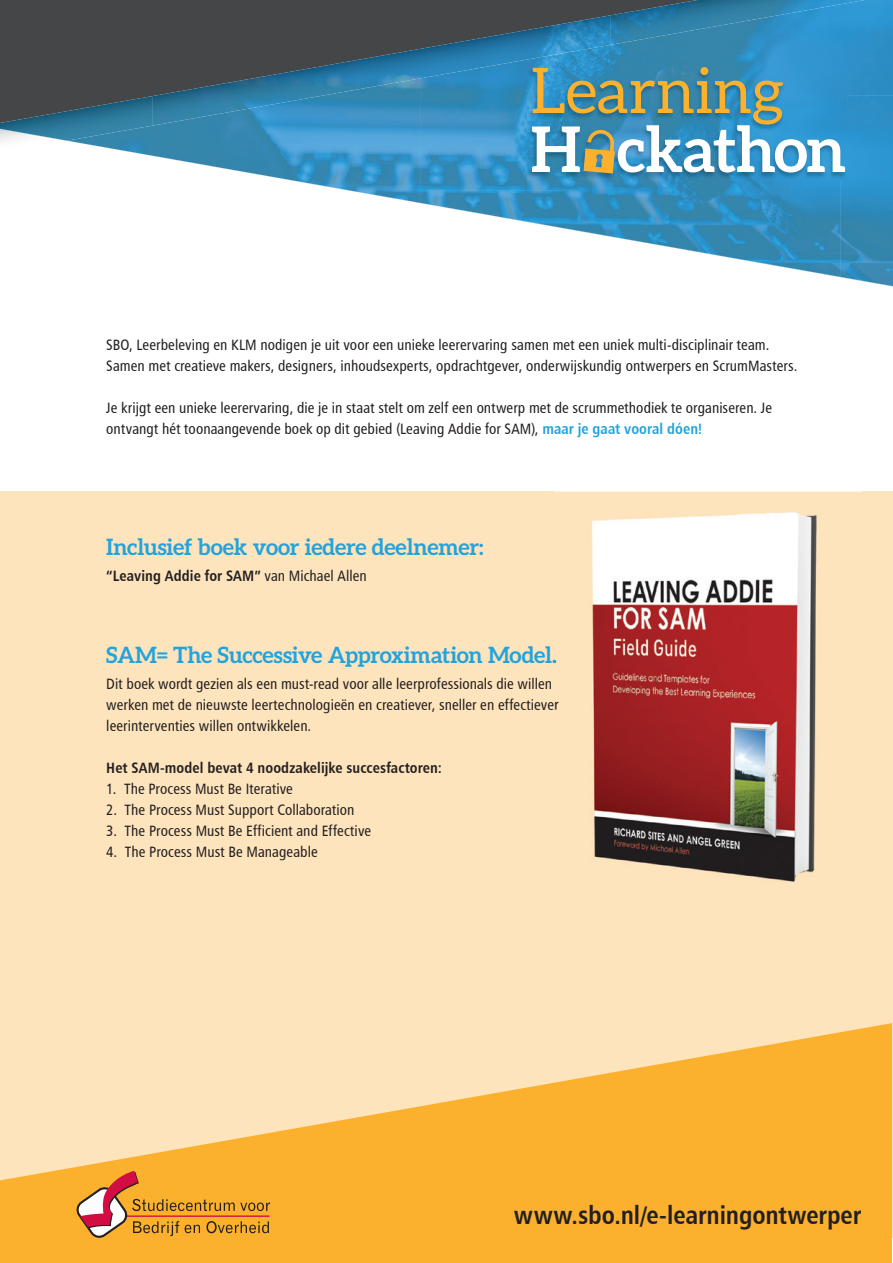
<style>
.page{position:relative;width:893px;height:1263px;background:#fff}
.page>*{position:absolute;margin:0;border:0;box-sizing:border-box;transform-origin:0 0}
.t1{font:63px "Aleo";letter-spacing:-.005em;color:#fbb12e}
.t2{font:700 63px "Aleo";letter-spacing:-.015em;color:#fff}
.t3{font:25.5px "Humanist 777 BT Bold Condensed B";letter-spacing:-.005em;color:#231f20}
.t4{font:700 22.5px "Aleo";letter-spacing:-.01em;color:#23a3dc}
.t5{font:15px/21px "Humanist 777 BT Roman Condensed B";letter-spacing:.005em;color:#231f20}
.t6{font:15px "Humanist 777 BT Bold Condensed B";letter-spacing:.005em;color:#231f20}
.s1{font-family:"Humanist 777 BT Bold Condensed B";color:#23a3dc}
.s2{font-family:"Humanist 777 BT Roman Condensed B"}
</style>
<div class="page">
<div style="left:0;top:491px;width:893px;height:747px;background:#fee4bd"></div>
<img style="left:420px;top:123px;width:158px;height:108px">
<img style="left:697px;top:0;width:196px;height:95px">
<img style="left:105px;top:126px;width:210px;height:58px">
<img style="left:315px;top:123px;width:105px;height:80px">
<img style="left:68px;top:141px;width:37px;height:6px">
<img style="left:840px;top:95px;width:53px;height:191px">
<img style="left:578px;top:180px;width:210px;height:88px">
<img style="left:788px;top:180px;width:53px;height:97px">
<svg style="left:0;top:0;width:697px;height:123px;background:#41545e"></svg>
<img style="left:407px;top:15px;width:204px;height:66px">
<img style="left:610px;top:0;width:255px;height:45px">
<img style="left:152px;top:60px;width:204px;height:66px">
<img style="left:356px;top:51px;width:51px;height:39px">
<img style="left:0;top:96px;width:153px;height:45px">
<img style="left:527px;top:67px;width:321px;height:113px">
<svg style="left:583px;top:127px;width:34px;height:46px;background:#929a71"></svg>
<svg style="left:0;top:1023px;width:892px;height:240px;fill:#fbb12e"></svg>
<svg style="left:73px;top:1171px;width:197px;height:70px;background:#e49c3b"></svg>
<img style="left:556px;top:491px;width:305px;height:391px">
<svg style="left:556px;top:646px;width:1px;height:21px"></svg>
<svg style="left:556px;top:698px;width:2px;height:15px"></svg>
<h1 class="t1" style="left:531px;top:55px;width:255px">Learning</h1>
<h1 class="t2" style="left:531px;top:113px;width:317px">H ckathon</h1>
<p class="t5" style="left:106px;top:334px;width:693px">SBO, Leerbeleving en KLM nodigen je uit voor een unieke leerervaring samen met een uniek multi-disciplinair team.<br>Samen met creatieve makers, designers, inhoudsexperts, opdrachtgever, onderwijskundig ontwerpers en ScrumMasters.</p>
<p class="t5" style="left:106px;top:397px;width:667px">Je krijgt een unieke leerervaring, die je in staat stelt om zelf een ontwerp met de scrummethodiek te organiseren. Je ontvangt hét toonaangevende boek op dit gebied (Leaving Addie for SAM), <span class="s1">maar je gaat vooral dóen!</span></p>
<h3 class="t4" style="left:106px;top:534px;width:379px">Inclusief boek voor iedere deelnemer:</h3>
<p class="t6" style="left:106px;top:566px;width:262px">“Leaving Addie for SAM” <span class="s2">van Michael Allen</span></p>
<h3 class="t4" style="left:106px;top:642px;width:452px">SAM= The Successive Approximation Model.</h3>
<p class="t5" style="left:106px;top:673px;width:454px">Dit boek wordt gezien als een must-read voor alle leerprofessionals die willen werken met de nieuwste leertechnologieën en creatiever, sneller en effectiever leerinterventies willen ontwikkelen.</p>
<p class="t6" style="left:106px;top:758px;width:337px">Het SAM-model bevat 4 noodzakelijke succesfactoren:</p>
<p class="t5" style="left:106px;top:778px;width:188px">1. The Process Must Be Iterative</p>
<p class="t5" style="left:106px;top:799px;width:250px">2. The Process Must Support Collaboration</p>
<p class="t5" style="left:106px;top:820px;width:266px">3. The Process Must Be Efficient and Effective</p>
<p class="t5" style="left:106px;top:841px;width:213px">4. The Process Must Be Manageable</p>
<h2 class="t3" style="left:514px;top:1199px;width:349px">www.sbo.nl/e-learningontwerper</h2>
</div>
